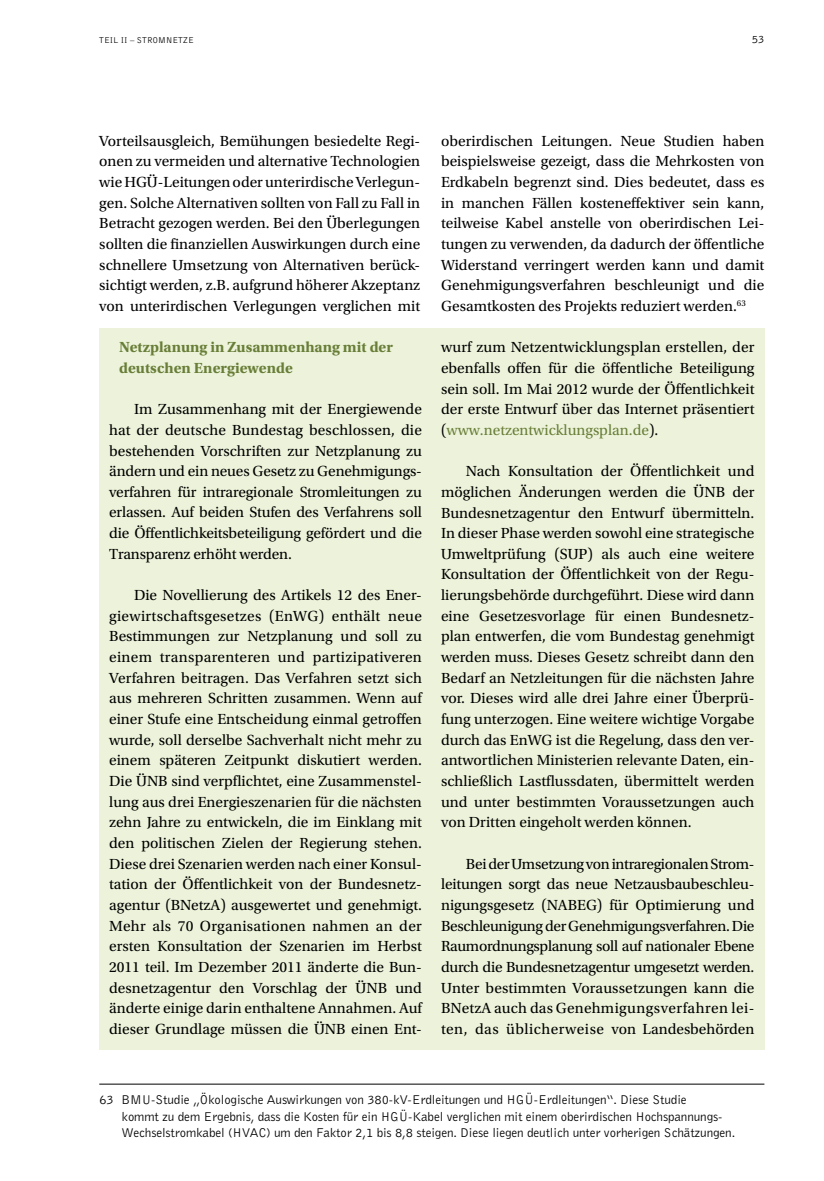
<style>
.page{position:relative;width:824px;height:1181px;background:#fff}
.page>*{position:absolute;margin:0;border:0;box-sizing:border-box;transform-origin:0 0}
.t1{font:15.4px/20.7px "Utopia Std";color:#000;text-align:justify}
.t2{font:700 15.4px/20.7px "Utopia Std";color:#697e38}
.t3{font:13.12px/16.4px "Bell Gothic BT";letter-spacing:-.01em;color:#000}
.t4{font:11.38px "Bell Gothic BT";color:#000}
.t5{font:8.75px "Bell Gothic BT";color:#000}
.s1{color:#697e38}
</style>
<div class="page">
<div style="left:99px;top:328px;width:665px;height:721px;background:#ecf3da"></div>
<hr style="left:99px;top:1083px;width:665px;height:1px;background:#000">
<p class="t5" style="left:99px;top:35px;width:11px">Teil</p>
<p class="t5" style="left:121px;top:35px;width:29px">II – Stromnetze</p>
<p class="t4" style="left:751px;top:33px;width:14px">53</p>
<p class="t1" style="left:99px;top:131px;width:322px">Vorteilsausgleich, Bemühungen besiedelte Regi&shy;onen zu vermeiden und alternative Technologien wie HGÜ-Leitungen oder unterirdische Verlegun&shy;gen. Solche Alternativen sollten von Fall zu Fall in Betracht gezogen werden. Bei den Überlegungen sollten die finanziellen Auswirkungen durch eine schnellere Umsetzung von Alternativen berück&shy;sichtigt werden, z.B. aufgrund höherer Akzeptanz von unterirdischen Verlegungen verglichen mit</p>
<p class="t1" style="left:441px;top:131px;width:325px">oberirdischen Leitungen. Neue Studien haben beispielsweise gezeigt, dass die Mehrkosten von Erdkabeln begrenzt sind. Dies bedeutet, dass es in manchen Fällen kosteneffektiver sein kann, teilweise Kabel anstelle von oberirdischen Lei&shy;tungen zu verwenden, da dadurch der öffentliche Widerstand verringert werden kann und damit Genehmigungsverfahren beschleunigt und die Gesamtkosten des Projekts reduziert werden.<sup>63</sup></p>
<p class="t2" style="left:119px;top:337px;width:275px">Netzplanung in Zusammenhang mit der deutschen Energiewende</p>
<p class="t1" style="left:109px;top:399px;width:314px;text-indent:25px">Im Zusammenhang mit der Energiewende hat der deutsche Bundestag beschlossen, die bestehenden Vorschriften zur Netzplanung zu ändern und ein neues Gesetz zu Genehmigungs&shy;verfahren für intraregionale Stromleitungen zu erlassen. Auf beiden Stufen des Verfahrens soll die Öffentlichkeitsbeteiligung gefördert und die Transparenz erhöht werden.</p>
<p class="t1" style="left:109px;top:585px;width:314px;text-indent:25px">Die Novellierung des Artikels 12 des Ener&shy;giewirtschaftsgesetzes (EnWG) enthält neue Bestimmungen zur Netzplanung und soll zu einem transparenteren und partizipativeren Verfahren beitragen. Das Verfahren setzt sich aus mehreren Schritten zusammen. Wenn auf einer Stufe eine Entscheidung einmal getroffen wurde, soll derselbe Sachverhalt nicht mehr zu einem späteren Zeitpunkt diskutiert werden.<br>Die ÜNB sind verpflichtet, eine Zusammenstel&shy;lung aus drei Energieszenarien für die nächsten zehn Jahre zu entwickeln, die im Einklang mit den politischen Zielen der Regierung stehen.<br>Diese drei Szenarien werden nach einer Konsul&shy;tation der Öffentlichkeit von der Bundesnetz&shy;agentur (BNetzA) ausgewertet und genehmigt.<br>Mehr als 70 Organisationen nahmen an der ersten Konsultation der Szenarien im Herbst 2011 teil. Im Dezember 2011 änderte die Bun&shy;desnetzagentur den Vorschlag der ÜNB und änderte einige darin enthaltene Annahmen. Auf dieser Grundlage müssen die ÜNB einen Ent-</p>
<p class="t1" style="left:441px;top:337px;width:315px">wurf zum Netzentwicklungsplan erstellen, der ebenfalls offen für die öffentliche Beteiligung sein soll. Im Mai 2012 wurde der Öffentlichkeit der erste Entwurf über das Internet präsentiert (<span class="s1">www.netzentwicklungsplan.de</span>).</p>
<p class="t1" style="left:441px;top:461px;width:315px;text-indent:25px">Nach Konsultation der Öffentlichkeit und möglichen Änderungen werden die ÜNB der Bundesnetzagentur den Entwurf übermitteln.<br>In dieser Phase werden sowohl eine strategische Umweltprüfung (SUP) als auch eine weitere Konsultation der Öffentlichkeit von der Regu&shy;lierungsbehörde durchgeführt. Diese wird dann eine Gesetzesvorlage für einen Bundesnetz&shy;plan entwerfen, die vom Bundestag genehmigt werden muss. Dieses Gesetz schreibt dann den Bedarf an Netzleitungen für die nächsten Jahre vor. Dieses wird alle drei Jahre einer Überprü&shy;fung unterzogen. Eine weitere wichtige Vorgabe durch das EnWG ist die Regelung, dass den ver&shy;antwortlichen Ministerien relevante Daten, ein&shy;schließlich Lastflussdaten, übermittelt werden und unter bestimmten Voraussetzungen auch von Dritten eingeholt werden können.</p>
<p class="t1" style="left:441px;top:853px;width:315px;text-indent:25px">Bei der Umsetzung von intraregionalen Strom&shy;leitungen sorgt das neue Netzausbaubeschleu&shy;nigungsgesetz (NABEG) für Optimierung und Beschleunigung der Genehmigungsverfahren. Die Raumordnungsplanung soll auf nationaler Ebene durch die Bundesnetzagentur umgesetzt werden.<br>Unter bestimmten Voraussetzungen kann die BNetzA auch das Genehmigungsverfahren lei&shy;ten, das üblicherweise von Landesbehörden</p>
<p class="t3" style="left:122px;top:1091px;width:615px;text-indent:-22px">63 BMU-Studie „Ökologische Auswirkungen von 380-kV-Erdleitungen und HGÜ-Erdleitungen“. Diese Studie<br>kommt zu dem Ergebnis, dass die Kosten für ein HGÜ-Kabel verglichen mit einem oberirdischen Hochspannungs-<br>Wechselstromkabel (HVAC) um den Faktor 2,1 bis 8,8 steigen. Diese liegen deutlich unter vorherigen Schätzungen.</p>
</div>
